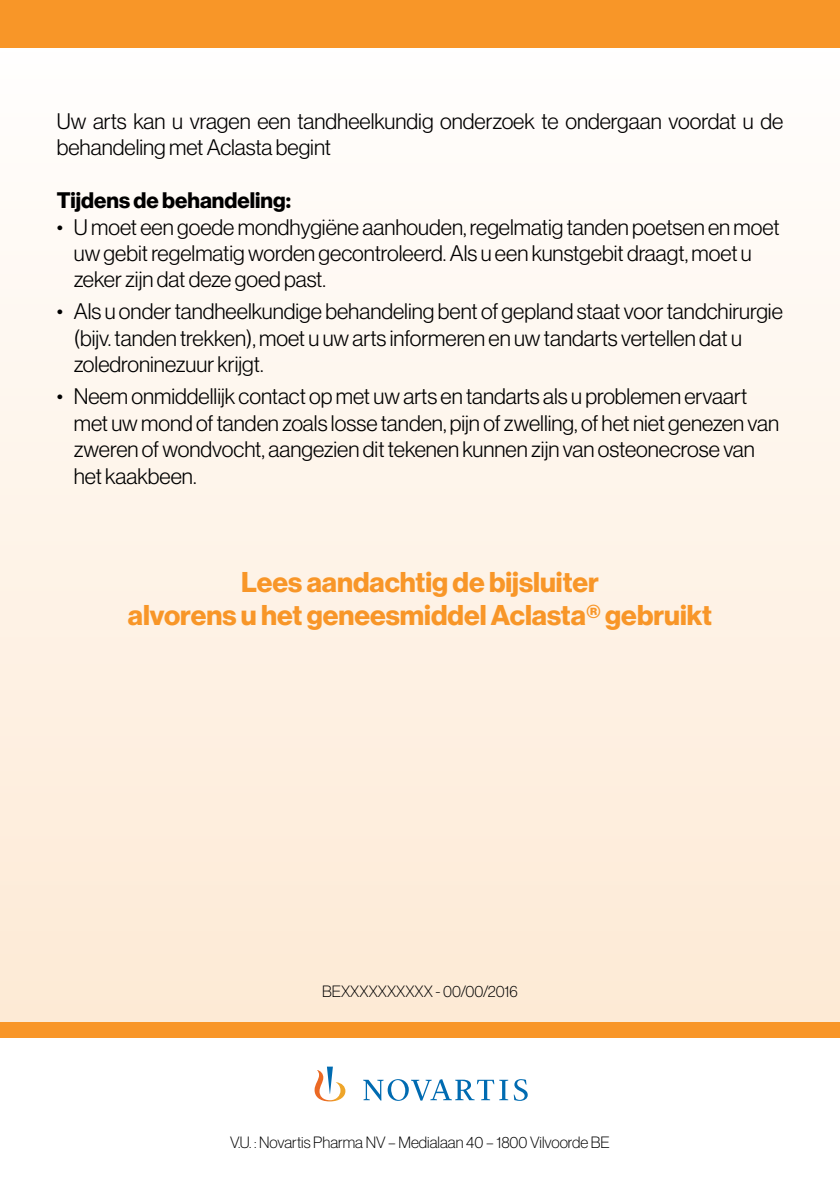
<style>
.page{position:relative;width:840px;height:1191px;background:#fff}
.page>*{position:absolute;margin:0;border:0;box-sizing:border-box;transform-origin:0 0}
.t1{font:700 28px/33.6px "Volta Modern Display 75";color:#f89628;text-align:center}
.t2{font:300 22px/26.4px "Volta Modern Display 45";color:#000}
.t3{font:700 22px "Volta Modern Display 75";color:#000}
.t4{font:100 16px "Volta Modern Display 35";color:#000}
</style>
<div class="page">
<div style="left:0;top:48px;width:839px;height:974px;background:linear-gradient(to bottom,#fffefd,#fdead5)"></div>
<div style="left:0;top:1022px;width:839px;height:15px;background:#f89628"></div>
<svg style="left:314px;top:1066px;width:213px;height:35px"></svg>
<div style="left:0;top:0;width:839px;height:48px;background:#f89628"></div>
<p class="t2" style="left:57px;top:108px;width:727px">Uw arts kan u vragen een tandheelkundig onderzoek te ondergaan voordat u de behandeling met Aclasta begint</p>
<p class="t3" style="left:57px;top:188px;width:235px">Tijdens de behandeling:</p>
<p class="t2" style="left:74px;top:214px;width:707px;text-indent:-17px">• U moet een goede mondhygiëne aanhouden, regelmatig tanden poetsen en moet uw gebit regelmatig worden gecontroleerd. Als u een kunstgebit draagt, moet u zeker zijn dat deze goed past.</p>
<p class="t2" style="left:74px;top:298px;width:710px;text-indent:-17px">• Als u onder tandheelkundige behandeling bent of gepland staat voor tandchirurgie (bijv. tanden trekken), moet u uw arts informeren en uw tandarts vertellen dat u zoledroninezuur krijgt.</p>
<p class="t2" style="left:74px;top:383px;width:706px;text-indent:-17px">• Neem onmiddellijk contact op met uw arts en tandarts als u problemen ervaart met uw mond of tanden zoals losse tanden, pijn of zwelling, of het niet genezen van zweren of wondvocht, aangezien dit tekenen kunnen zijn van osteonecrose van het kaakbeen.</p>
<p class="t1" style="left:128px;top:565px;width:585px">Lees aandachtig de bijsluiter<br>alvorens u het geneesmiddel Aclasta® gebruikt</p>
<p class="t4" style="left:322px;top:982px;width:197px">BEXXXXXXXXXX - 00/00/2016</p>
<p class="t4" style="left:230px;top:1133px;width:381px">V.U. : Novartis Pharma NV – Medialaan 40 – 1800 Vilvoorde BE</p>
</div>
